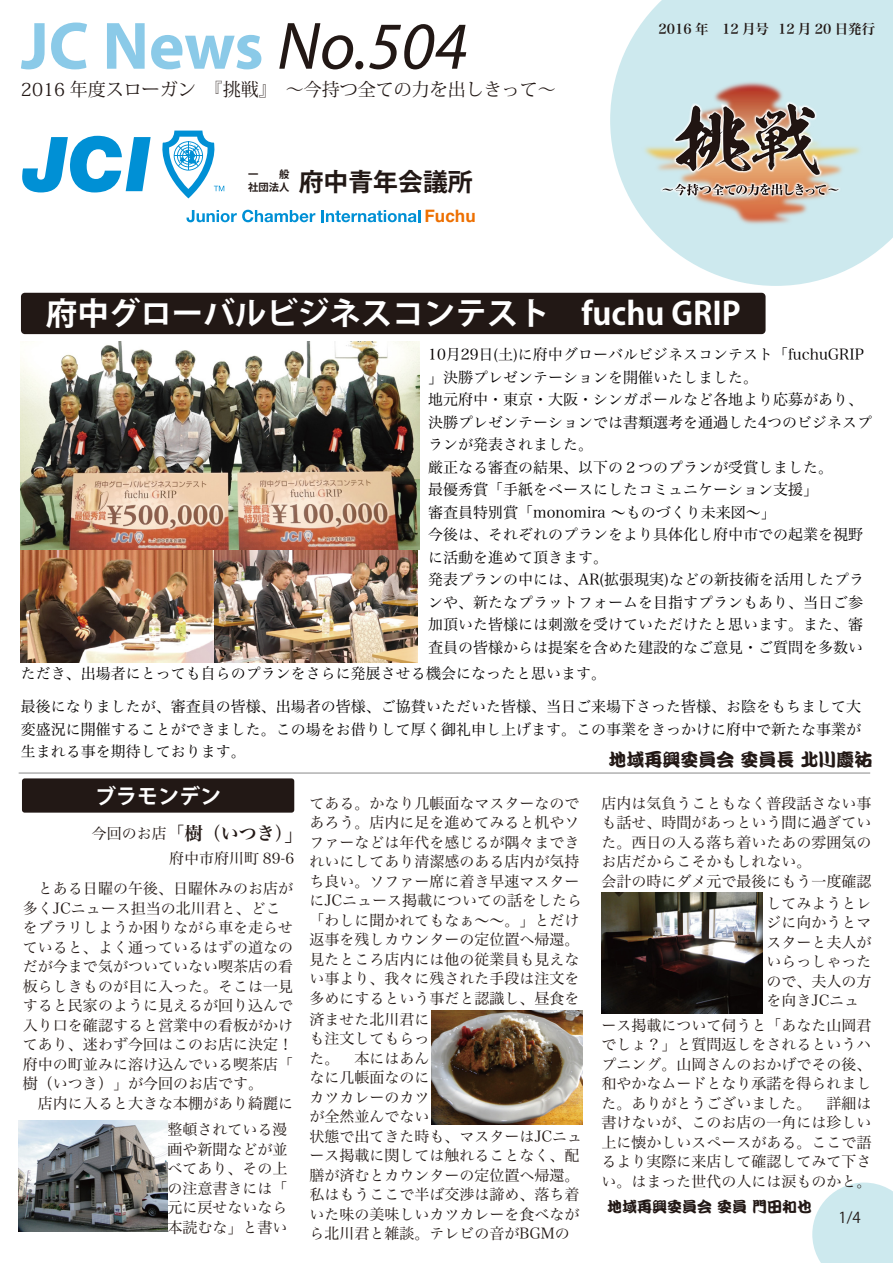
<style>
.page{position:relative;width:893px;height:1263px;background:#fff}
.page>*{position:absolute;margin:0;border:0;box-sizing:border-box;transform-origin:0 0}
.t1{font:700 67.5px "Myriad Pro";letter-spacing:-.005em;color:#8bcae8}
.t2{font:700 31.5px "Koz Go Pr 6 N";color:#fff}
.t3{font:700 24.9px "Koz Go Pro";color:#221815}
.t4{font:700 21px "Koz Go Pr 6 N";color:#fff}
.t5{font:18px "Koz Min Pr 6 N";color:#221815}
.t6{font:18px "DF Kan Tei Ryu XB MP RKSJ H";color:#221815}
.t7{font:18px "Hira Min Pro N W6";color:#221815}
.t8{font:700 17.1px "Helvetica";color:#ed6f00}
.t9{font:15px/19.5px "Hira Min Pro N W3";color:#221815}
.t10{font:15px/22.5px "Hira Min Pro N W3";color:#040000}
.t11{font:15px "DF Kan Tei Ryu XB MP RKSJ H";color:#221815}
.t12{font:15px "Koz Go Pr 6 N";color:#221815}
.t13{font:13.5px "Hira Min Pro N W6";color:#221815}
.t14{font:700 10.35px/12.3px "Koz Go Pro";color:#221815}
.s1{font-weight:400;font-style:italic;color:#221815}
.s2{font-family:"Hira Min Pro N W3";font-size:15px}
.s3{font-size:21px}
</style>
<div class="page">
<svg style="left:610px;top:0;width:283px;height:286px;fill:#cde9ee"></svg>
<div style="left:21px;top:293px;width:745px;height:41px;background:#221815;border-radius:4px"></div>
<img style="left:627px;top:76px;width:248px;height:154px">
<svg style="left:812px;top:1182px;width:81px;height:81px"></svg>
<svg style="left:22px;top:136px;width:129px;height:56px"></svg>
<svg style="left:187px;top:210px;width:128px;height:12px"></svg>
<svg style="left:321px;top:210px;width:99px;height:12px"></svg>
<svg style="left:162px;top:131px;width:62px;height:67px"></svg>
<div style="left:22px;top:778px;width:272px;height:35px;background:#221815;border-radius:3px"></div>
<img style="left:19px;top:1120px;width:148px;height:112px">
<img style="left:601px;top:892px;width:161px;height:121px">
<div style="left:431px;top:1005px;width:151px;height:113px;background:linear-gradient(to right,#fff,#fff)"></div>
<img style="left:431px;top:1011px;width:151px;height:113px">
<img style="left:203px;top:549px;width:215px;height:113px">
<img style="left:21px;top:551px;width:192px;height:111px">
<img style="left:21px;top:342px;width:398px;height:207px">
<hr style="left:19px;top:773px;width:851px;height:1px;background:#898989">
<h1 class="t1" style="left:21px;top:2px;width:448px">JC News <span class="s1">No.504</span></h1>
<p class="t13" style="left:658px;top:17px;width:218px">2016 年　12 月号 12 月 20 日発行</p>
<p class="t5" style="left:21px;top:79px;width:536px">2016 年度スローガン　『挑戦』　～今持つ全ての力を出しきって～</p>
<p class="t14" style="left:248px;top:169px;width:43px">一　　般社団法人</p>
<h3 class="t3" style="left:299px;top:166px;width:175px">府中青年会議所</h3>
<p class="t8" style="left:424px;top:202px;width:53px">Fuchu</p>
<h2 class="t2" style="left:46px;top:296px;width:696px">府中グローバルビジネスコンテスト　fuchu GRIP</h2>
<p class="t10" style="left:428px;top:342px;width:445px">10月29日(土)に府中グローバルビジネスコンテスト「fuchuGRIP」決勝プレゼンテーションを開催いたしました。<br>地元府中・東京・大阪・シンガポールなど各地より応募があり、決勝プレゼンテーションでは書類選考を通過した4つのビジネスプランが発表されました。<br>厳正なる審査の結果、以下の２つのプランが受賞しました。<br>最優秀賞「手紙をベースにしたコミュニケーション支援」<br>審査員特別賞「monomira ～ものづくり未来図～」<br>今後は、それぞれのプランをより具体化し府中市での起業を視野に活動を進めて頂きます。<br>発表プランの中には、AR(拡張現実)などの新技術を活用したプランや、新たなプラットフォームを目指すプランもあり、当日ご参加頂いた皆様には刺激を受けていただけたと思います。また、審査員の皆様からは提案を含めた建設的なご意見・ご質問を多数い</p>
<p class="t10" style="left:21px;top:661px;width:587px">ただき、出場者にとっても自らのプランをさらに発展させる機会になったと思います。</p>
<p class="t10" style="left:21px;top:694px;width:842px;text-align:justify">最後になりましたが、審査員の皆様、出場者の皆様、ご協賛いただいた皆様、当日ご来場下さった皆様、お陰をもちまして大変盛況に開催することができました。この場をお借りして厚く御礼申し上げます。この事業をきっかけに府中で新たな事業が生まれる事を期待しております。</p>
<h3 class="t4" style="left:95px;top:784px;width:128px">ブラモンデン</h3>
<p class="t6" style="left:608px;top:750px;width:265px">地域再興委員会委員長北川慶祐</p>
<p class="t9" style="left:309px;top:792px;width:274px">てある。かなり几帳面なマスターなのであろう。店内に足を進めてみると机やソファーなどは年代を感じるが隅々まできれいにしてあり清潔感のある店内が気持ち良い。ソファー席に着き早速マスターにJCニュース掲載についての話をしたら「わしに聞かれてもなぁ～～。」とだけ返事を残しカウンターの定位置へ帰還。見たところ店内には他の従業員も見えない事より、我々に残された手段は注文を多めにするという事だと認識し、昼食を済ませた北川君に<br>も注文してもらっ<br>た。　本にはあん<br>なに几帳面なのに<br>カツカレーのカツ<br>が全然並んでない</p>
<p class="t9" style="left:601px;top:792px;width:271px">店内は気負うこともなく普段話さない事も話せ、時間があっという間に過ぎていた。西日の入る落ち着いたあの雰囲気のお店だからこそかもしれない。<br>会計の時にダメ元で最後にもう一度確認</p>
<p class="t7" style="left:92px;top:817px;width:215px"><span class="s2">今回のお店</span>「樹（いつき）<span class="s3">」</span></p>
<p class="t9" style="left:169px;top:847px;width:127px">府中市府川町 89-6</p>
<p class="t9" style="left:23px;top:877px;width:271px">　とある日曜の午後、日曜休みのお店が多くJCニュース担当の北川君と、どこをブラリしようか困りながら車を走らせていると、よく通っているはずの道なのだが今まで気がついていない喫茶店の看板らしきものが目に入った。そこは一見すると民家のように見えるが回り込んで入り口を確認すると営業中の看板がかけてあり、迷わず今回はこのお店に決定！府中の町並みに溶け込んでいる喫茶店「樹（いつき）」が今回のお店です。<br>　店内に入ると大きな本棚があり綺麗に</p>
<p class="t9" style="left:767px;top:892px;width:106px;text-align:justify">してみようとレジに向かうとマスターと夫人がいらっしゃったので、夫人の方を向きJCニュ</p>
<p class="t9" style="left:601px;top:1014px;width:271px;text-align:justify">ース掲載について伺うと「あなた山岡君でしょ？」と質問返しをされるというハプニング。山岡さんのおかげでその後、和やかなムードとなり承諾を得られました。ありがとうございました。　詳細は書けないが、このお店の一角には珍しい上に懐かしいスペースがある。ここで語るより実際に来店して確認してみて下さい。はまった世代の人には涙ものかと。</p>
<p class="t9" style="left:167px;top:1118px;width:121px;text-align:justify">整頓されている漫画や新聞などが並べてあり、その上の注意書きには「元に戻せないなら本読むな」と書い</p>
<p class="t9" style="left:309px;top:1125px;width:274px">状態で出てきた時も、マスターはJCニュース掲載に関しては触れることなく、配膳が済むとカウンターの定位置へ帰還。私はもうここで半ば交渉は諦め、落ち着いた味の美味しいカツカレーを食べながら北川君と雑談。テレビの音がBGMの</p>
<p class="t11" style="left:607px;top:1199px;width:206px">地域再興委員会委員門田和也</p>
<p class="t12" style="left:839px;top:1209px;width:24px">1/4</p>
</div>
